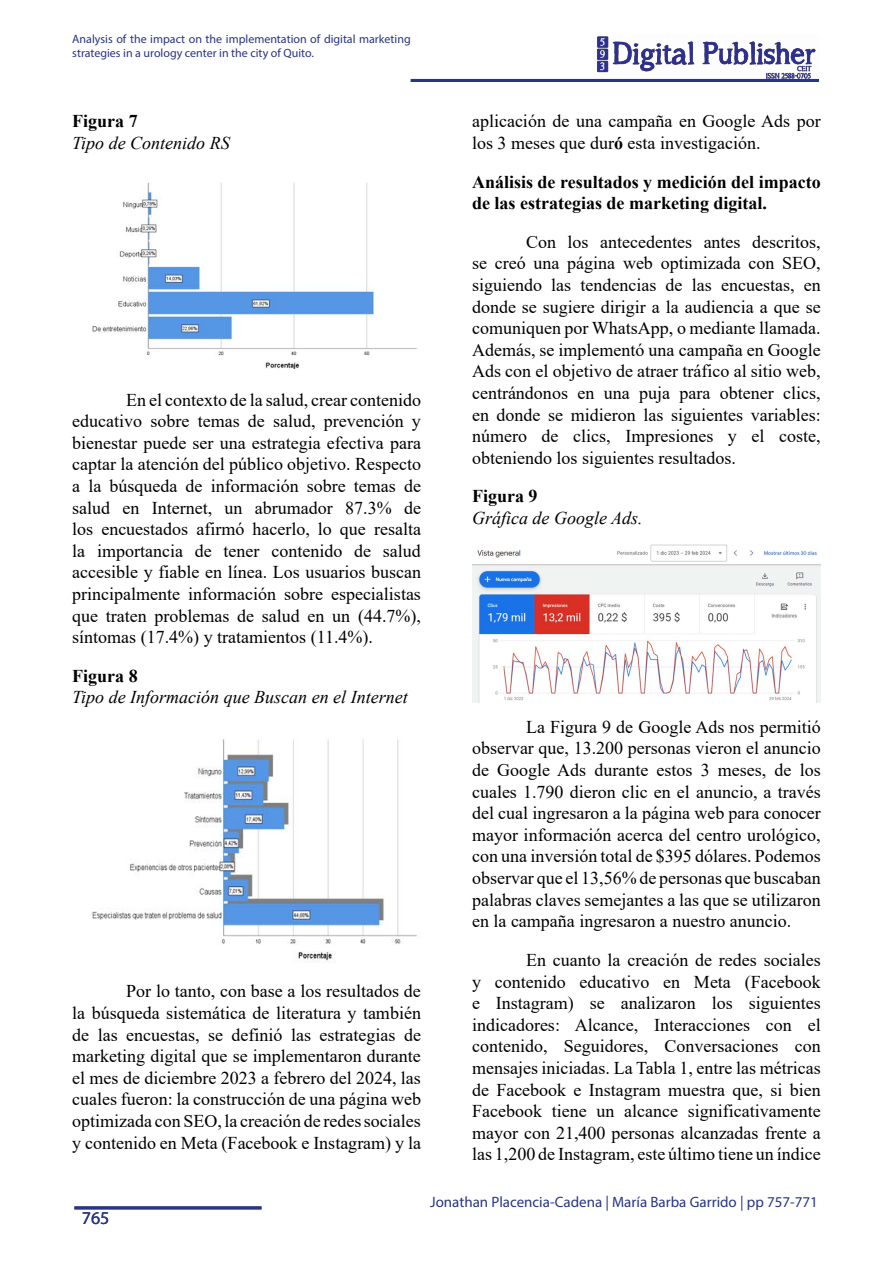
<style>
.page{position:relative;width:893px;height:1263px;background:#fff}
.page>*{position:absolute;margin:0;border:0;box-sizing:border-box;transform-origin:0 0}
.t1{font:18px/21.6px "Times New Roman";color:#000;text-align:justify}
.t2{font:700 18px/21.6px "Times New Roman";color:#000}
.t3{font:italic 18px "Times New Roman";color:#000}
.t4{font:18px "Myriad Pro";color:#283583}
.t5{font:15px "Myriad Pro";color:#283583}
.t6{font:12px/14.4px "Myriad Pro";color:#283583}
.s1{font-weight:700}
</style>
<div class="page">
<img style="left:594px;top:36px;width:225px;height:43px">
<hr style="left:411px;top:79px;width:408px;height:3px;background:#283583">
<hr style="left:74px;top:1206px;width:187px;height:3px;background:#283583">
<img style="left:92px;top:182px;width:325px;height:187px">
<img style="left:92px;top:739px;width:325px;height:223px">
<img style="left:472px;top:545px;width:349px;height:157px">
<p class="t6" style="left:72px;top:31px;width:340px">Analysis of the impact on the implementation of digital marketing strategies in a urology center in the city of Quito.</p>
<p class="t2" style="left:72px;top:110px;width:67px">Figura 7</p>
<p class="t3" style="left:72px;top:130px;width:159px">Tipo de Contenido RS</p>
<p class="t1" style="left:72px;top:388px;width:350px;text-indent:54px">En el contexto de la salud, crear contenido educativo sobre temas de salud, prevención y bienestar puede ser una estrategia efectiva para captar la atención del público objetivo. Respecto a la búsqueda de información sobre temas de salud en Internet, un abrumador 87.3% de los encuestados afirmó hacerlo, lo que resalta la importancia de tener contenido de salud accesible y fiable en línea. Los usuarios buscan principalmente información sobre especialistas que traten problemas de salud en un (44.7%), síntomas (17.4%) y tratamientos (11.4%).</p>
<p class="t2" style="left:72px;top:664px;width:67px">Figura 8</p>
<p class="t3" style="left:72px;top:685px;width:337px">Tipo de Información que Buscan en el Internet</p>
<p class="t1" style="left:72px;top:980px;width:350px;text-indent:54px">Por lo tanto, con base a los resultados de la búsqueda sistemática de literatura y también de las encuestas, se definió las estrategias de marketing digital que se implementaron durante el mes de diciembre 2023 a febrero del 2024, las cuales fueron: la construcción de una página web optimizada con SEO, la creación de redes sociales y contenido en Meta (Facebook e Instagram) y la</p>
<p class="t1" style="left:472px;top:110px;width:350px">aplicación de una campaña en Google Ads por los 3 meses que dur<span class="s1">ó</span> esta investigación.</p>
<p class="t2" style="left:472px;top:170px;width:350px">Análisis de resultados y medición del impacto de las estrategias de marketing digital.</p>
<p class="t1" style="left:472px;top:230px;width:350px;text-indent:54px">Con los antecedentes antes descritos, se creó una página web optimizada con SEO, siguiendo las tendencias de las encuestas, en donde se sugiere dirigir a la audiencia a que se comuniquen por WhatsApp, o mediante llamada.<br>Además, se implementó una campaña en Google Ads con el objetivo de atraer tráfico al sitio web, centrándonos en una puja para obtener clics, en donde se midieron las siguientes variables: número de clics, Impresiones y el coste, obteniendo los siguientes resultados.</p>
<p class="t2" style="left:472px;top:485px;width:67px">Figura 9</p>
<p class="t3" style="left:472px;top:506px;width:172px">Gráfica de Google Ads.</p>
<p class="t1" style="left:472px;top:715px;width:350px;text-indent:54px">La Figura 9 de Google Ads nos permitió observar que, 13.200 personas vieron el anuncio de Google Ads durante estos 3 meses, de los cuales 1.790 dieron clic en el anuncio, a través del cual ingresaron a la página web para conocer mayor información acerca del centro urológico, con una inversión total de $395 dólares. Podemos observar que el 13,56% de personas que buscaban palabras claves semejantes a las que se utilizaron en la campaña ingresaron a nuestro anuncio.</p>
<p class="t1" style="left:472px;top:948px;width:350px;text-indent:54px">En cuanto la creación de redes sociales y contenido educativo en Meta (Facebook e Instagram) se analizaron los siguientes indicadores: Alcance, Interacciones con el contenido, Seguidores, Conversaciones con mensajes iniciadas. La Tabla 1, entre las métricas de Facebook e Instagram muestra que, si bien Facebook tiene un alcance significativamente mayor con 21,400 personas alcanzadas frente a las 1,200 de Instagram, este último tiene un índice</p>
<p class="t4" style="left:82px;top:1207px;width:29px">765</p>
<p class="t5" style="left:430px;top:1193px;width:389px">Jonathan Placencia-Cadena | María Barba Garrido | pp 757-771</p>
</div>
